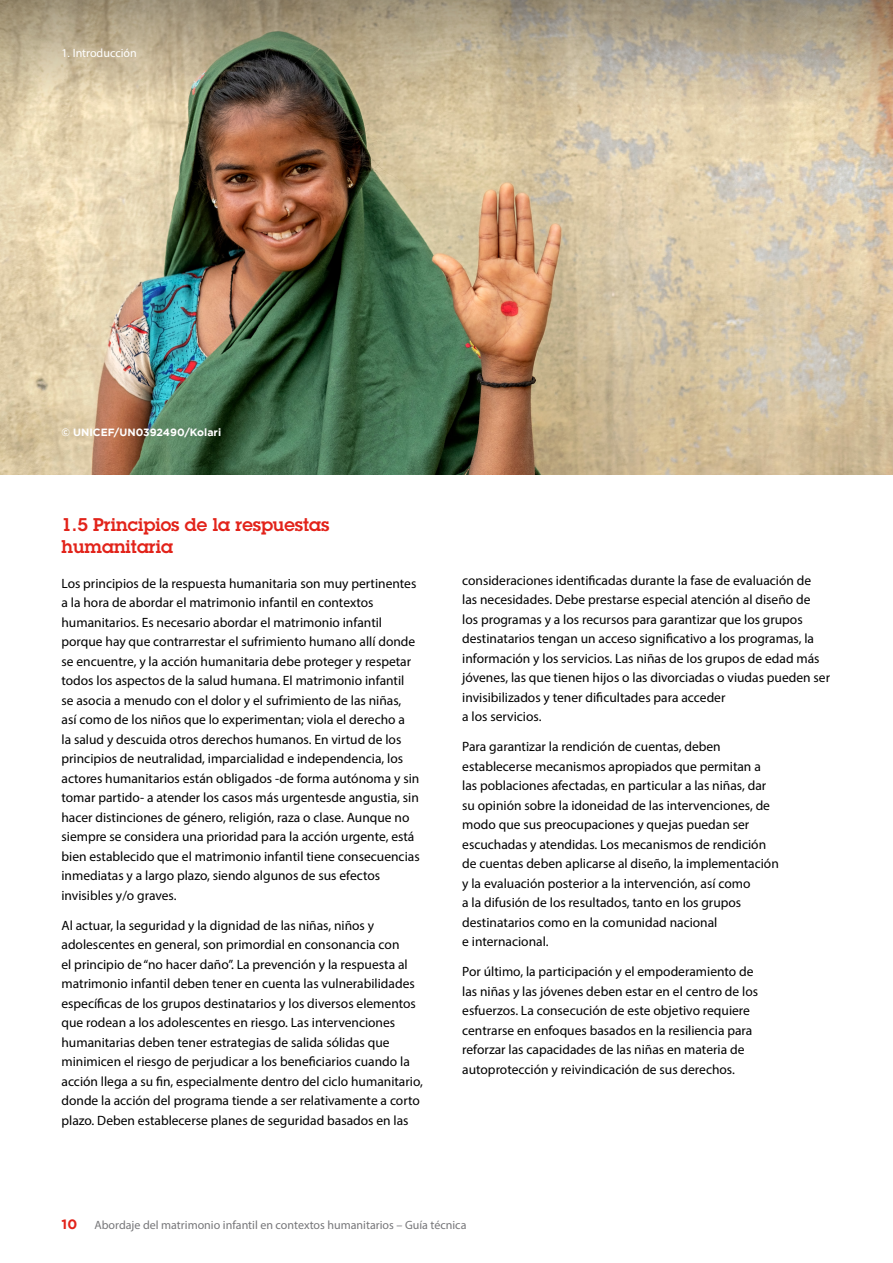
<style>
.page{position:relative;width:893px;height:1263px;background:#fff}
.page>*{position:absolute;margin:0;border:0;box-sizing:border-box;transform-origin:0 0}
.t1{font:600 18px/22.5px "Lubalin Graph Std";color:#e2231a}
.t2{font:13.5px/19.5px "Myriad Pro";color:#000}
.t3{font:700 13.5px "Gotham";color:#e2231a}
.t4{font:12px "Myriad Pro";color:#77777a}
.t5{font:12px "Myriad Pro";color:#fff}
.t6{font:700 10.5px "Gotham";color:#fff}
</style>
<div class="page">
<img style="left:0;top:173px;width:893px;height:302px">
<svg style="left:0;top:0;width:893px;height:173px"></svg>
<p class="t5" style="left:62px;top:45px;width:77px">1. Introducción</p>
<p class="t6" style="left:61px;top:425px;width:161px">© UNICEF/UN0392490/Kolari</p>
<h1 class="t1" style="left:62px;top:513px;width:269px">1.5 Principios de la respuestas humanitaria</h1>
<p class="t2" style="left:62px;top:573px;width:360px">Los principios de la respuesta humanitaria son muy pertinentes a la hora de abordar el matrimonio infantil en contextos humanitarios. Es necesario abordar el matrimonio infantil porque hay que contrarrestar el sufrimiento humano allí donde se encuentre, y la acción humanitaria debe proteger y respetar todos los aspectos de la salud humana. El matrimonio infantil se asocia a menudo con el dolor y el sufrimiento de las niñas, así como de los niños que lo experimentan; viola el derecho a<br>la salud y descuida otros derechos humanos. En virtud de los principios de neutralidad, imparcialidad e independencia, los actores humanitarios están obligados -de forma autónoma y sin tomar partido- a atender los casos más urgentesde angustia, sin hacer distinciones de género, religión, raza o clase. Aunque no siempre se considera una prioridad para la acción urgente, está bien establecido que el matrimonio infantil tiene consecuencias inmediatas y a largo plazo, siendo algunos de sus efectos invisibles y/o graves.</p>
<p class="t2" style="left:62px;top:915px;width:363px">Al actuar, la seguridad y la dignidad de las niñas, niños y adolescentes en general, son primordial en consonancia con<br>el principio de “no hacer daño”. La prevención y la respuesta al matrimonio infantil deben tener en cuenta las vulnerabilidades específicas de los grupos destinatarios y los diversos elementos que rodean a los adolescentes en riesgo. Las intervenciones humanitarias deben tener estrategias de salida sólidas que minimicen el riesgo de perjudicar a los beneficiarios cuando la acción llega a su fin, especialmente dentro del ciclo humanitario, donde la acción del programa tiende a ser relativamente a corto plazo. Deben establecerse planes de seguridad basados en las</p>
<p class="t2" style="left:462px;top:570px;width:369px">consideraciones identificadas durante la fase de evaluación de<br>las necesidades. Debe prestarse especial atención al diseño de<br>los programas y a los recursos para garantizar que los grupos destinatarios tengan un acceso significativo a los programas, la información y los servicios. Las niñas de los grupos de edad más jóvenes, las que tienen hijos o las divorciadas o viudas pueden ser invisibilizados y tener dificultades para acceder<br>a los servicios.</p>
<p class="t2" style="left:462px;top:737px;width:318px">Para garantizar la rendición de cuentas, deben establecerse mecanismos apropiados que permitan a las poblaciones afectadas, en particular a las niñas, dar su opinión sobre la idoneidad de las intervenciones, de modo que sus preocupaciones y quejas puedan ser escuchadas y atendidas. Los mecanismos de rendición de cuentas deben aplicarse al diseño, la implementación y la evaluación posterior a la intervención, así como<br>a la difusión de los resultados, tanto en los grupos destinatarios como en la comunidad nacional<br>e internacional.</p>
<p class="t2" style="left:462px;top:962px;width:297px">Por último, la participación y el empoderamiento de las niñas y las jóvenes deben estar en el centro de los esfuerzos. La consecución de este objetivo requiere centrarse en enfoques basados en la resiliencia para reforzar las capacidades de las niñas en materia de autoprotección y reivindicación de sus derechos.</p>
<p class="t3" style="left:62px;top:1215px;width:17px">10</p>
<p class="t4" style="left:94px;top:1218px;width:373px">Abordaje del matrimonio infantil en contextos humanitarios – Guía técnica</p>
</div>
